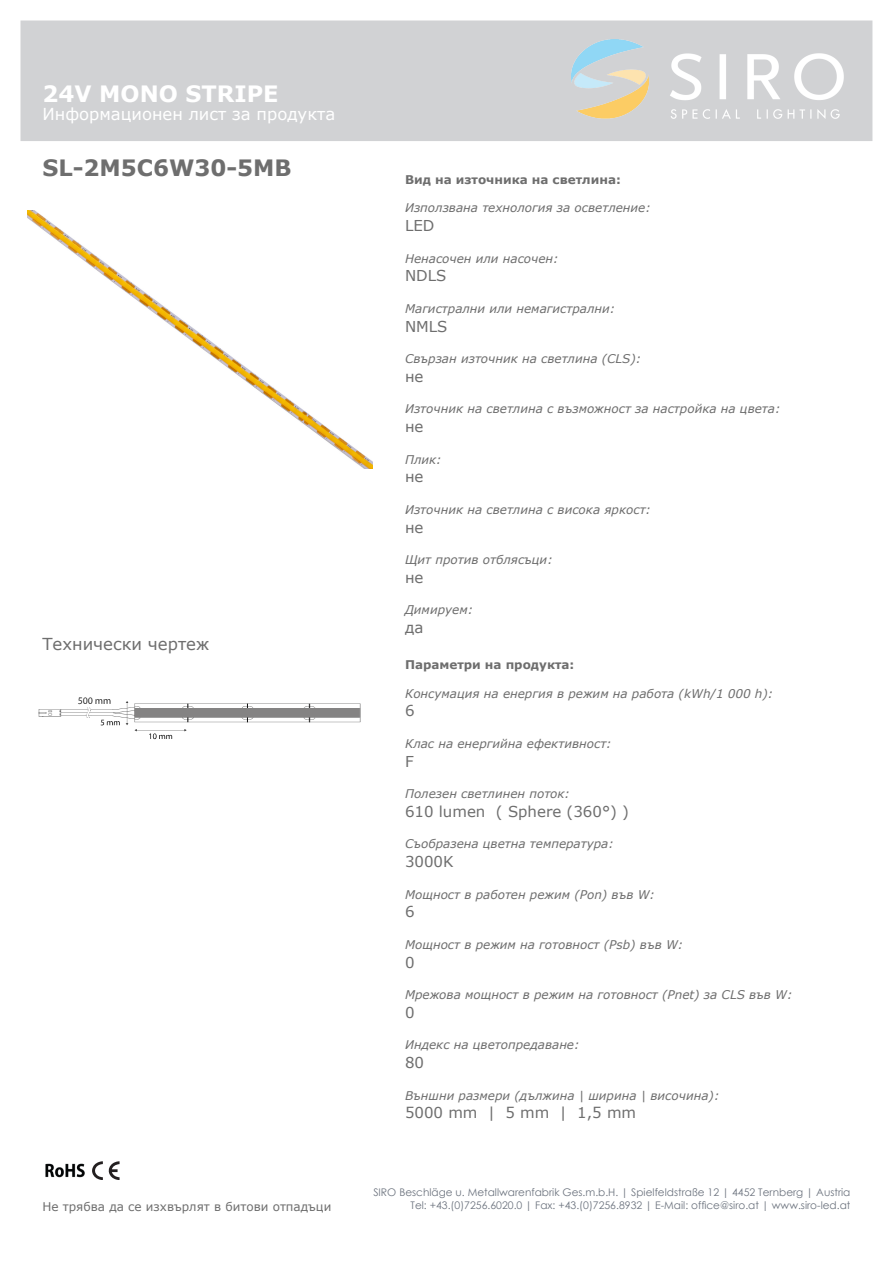
<style>
.page{position:relative;width:893px;height:1263px;background:#fff}
.page>*{position:absolute;margin:0;border:0;box-sizing:border-box;transform-origin:0 0}
.t1{font:700 22.5px "Verdana";color:#6e6e6e}
.t2{font:700 22.5px "Verdana";color:#fff}
.t3{font:16.5px "Verdana";color:#fff}
.t4{font:16.5px "Verdana";color:#6e6e6e}
.t5{font:15px "Verdana";color:#6e6e6e}
.t6{font:italic 12px "Verdana";color:#6e6e6e}
.t7{font:700 12px "Verdana";color:#6e6e6e}
.t8{font:12px "Verdana";color:#6e6e6e}
.t9{font:10.5px/12.6px "Century Gothic";color:#6d747f;text-align:right}
</style>
<div class="page">
<div style="left:21px;top:21px;width:851px;height:120px;background:#d1d2d4"></div>
<img style="left:571px;top:40px;width:272px;height:78px">
<img style="left:45px;top:1163px;width:40px;height:15px">
<svg style="left:92px;top:1161px;width:27px;height:19px"></svg>
<img style="left:27px;top:210px;width:345px;height:259px">
<img style="left:38px;top:697px;width:323px;height:43px">
<h1 class="t2" style="left:42px;top:80px;width:238px">24V MONO STRIPE</h1>
<h2 class="t3" style="left:42px;top:104px;width:294px">Информационен лист за продукта</h2>
<h1 class="t1" style="left:42px;top:154px;width:251px">SL-2M5C6W30-5MB</h1>
<h2 class="t4" style="left:42px;top:633px;width:168px">Технически чертеж</h2>
<p class="t8" style="left:42px;top:1198px;width:290px">Не трябва да се изхвърлят в битови отпадъци</p>
<p class="t7" style="left:405px;top:172px;width:217px">Вид на източника на светлина:</p>
<p class="t6" style="left:405px;top:200px;width:247px">Използвана технология за осветление:</p>
<p class="t5" style="left:405px;top:216px;width:31px">LED</p>
<p class="t6" style="left:405px;top:250px;width:155px">Ненасочен или насочен:</p>
<p class="t5" style="left:405px;top:266px;width:43px">NDLS</p>
<p class="t6" style="left:405px;top:301px;width:212px">Магистрални или немагистрални:</p>
<p class="t5" style="left:405px;top:316px;width:44px">NMLS</p>
<p class="t6" style="left:405px;top:351px;width:238px">Свързан източник на светлина (CLS):</p>
<p class="t5" style="left:405px;top:367px;width:20px">не</p>
<p class="t6" style="left:405px;top:401px;width:377px">Източник на светлина с възможност за настройка на цвета:</p>
<p class="t5" style="left:405px;top:417px;width:20px">не</p>
<p class="t6" style="left:405px;top:451px;width:38px">Плик:</p>
<p class="t5" style="left:405px;top:467px;width:20px">не</p>
<p class="t6" style="left:405px;top:502px;width:248px">Източник на светлина с висока яркост:</p>
<p class="t5" style="left:405px;top:517px;width:20px">не</p>
<p class="t6" style="left:405px;top:552px;width:149px">Щит против отблясъци:</p>
<p class="t5" style="left:405px;top:568px;width:20px">не</p>
<p class="t6" style="left:405px;top:602px;width:70px">Димируем:</p>
<p class="t5" style="left:405px;top:618px;width:20px">да</p>
<p class="t7" style="left:405px;top:657px;width:171px">Параметри на продукта:</p>
<p class="t6" style="left:405px;top:685px;width:370px">Консумация на енергия в режим на работа (kWh/1 000 h):</p>
<p class="t5" style="left:405px;top:701px;width:11px">6</p>
<p class="t6" style="left:405px;top:736px;width:208px">Клас на енергийна ефективност:</p>
<p class="t5" style="left:405px;top:751px;width:10px">F</p>
<p class="t6" style="left:405px;top:786px;width:167px">Полезен светлинен поток:</p>
<p class="t5" style="left:405px;top:802px;width:225px">610 lumen ( Sphere (360°) )</p>
<p class="t6" style="left:405px;top:836px;width:210px">Съобразена цветна температура:</p>
<p class="t5" style="left:405px;top:852px;width:50px">3000K</p>
<p class="t6" style="left:405px;top:886px;width:252px">Мощност в работен режим (Pon) във W:</p>
<p class="t5" style="left:405px;top:902px;width:11px">6</p>
<p class="t6" style="left:405px;top:937px;width:280px">Мощност в режим на готовност (Psb) във W:</p>
<p class="t5" style="left:405px;top:952px;width:11px">0</p>
<p class="t6" style="left:405px;top:987px;width:389px">Мрежова мощност в режим на готовност (Pnet) за CLS във W:</p>
<p class="t5" style="left:405px;top:1003px;width:11px">0</p>
<p class="t6" style="left:405px;top:1037px;width:176px">Индекс на цветопредаване:</p>
<p class="t5" style="left:405px;top:1053px;width:21px">80</p>
<p class="t6" style="left:405px;top:1087px;width:316px">Външни размери (дължина | ширина | височина):</p>
<p class="t5" style="left:405px;top:1103px;width:233px">5000 mm | 5 mm | 1,5 mm</p>
<p class="t9" style="left:373px;top:1186px;width:479px">SIRO Beschläge u. Metallwarenfabrik Ges.m.b.H. | Spielfeldstraße 12 | 4452 Ternberg | Austria<br>Tel: +43.(0)7256.6020.0 | Fax: +43.(0)7256.8932 | E-Mail: office@siro.at | www.siro-led.at</p>
</div>
